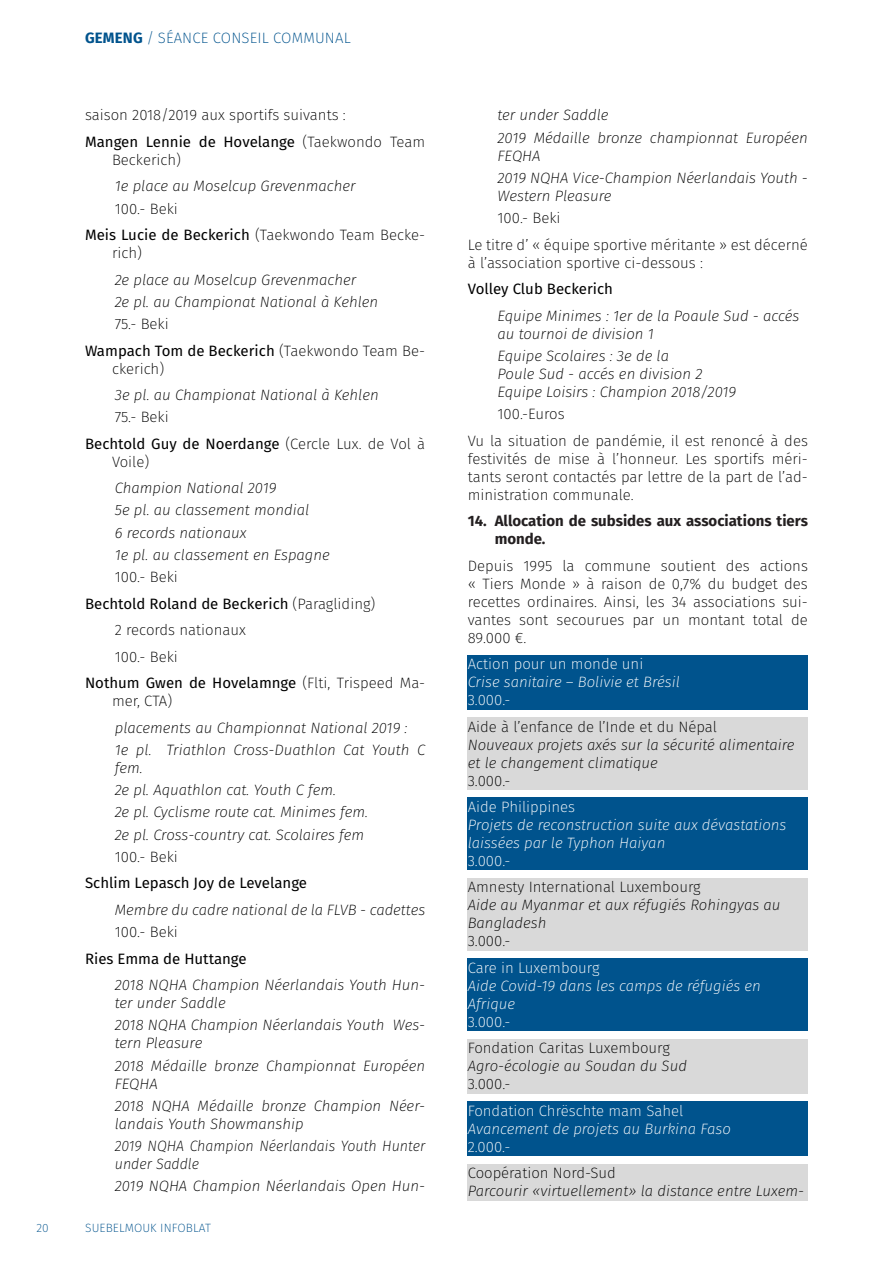
<style>
.page{position:relative;width:893px;height:1263px;background:#fff}
.page>*{position:absolute;margin:0;border:0;box-sizing:border-box;transform-origin:0 0}
.t1{font:italic 200 15px/18px "Fira Sans";color:#000}
.t2{font:200 15px/18px "Fira Sans";color:#000}
.t3{font:italic 200 15px/18px "Fira Sans";color:#fff}
.t4{font:15px "Fira Sans";color:#000}
.t5{font:200 15px/18px "Fira Sans";color:#fff}
.t6{font:italic 200 15px/18px "Fira Sans";color:#000;scale:.95 1}
.t7{font:700 15px/18px "Fira Sans";color:#231f20}
.t8{font:200 15px "Fira Sans";letter-spacing:.01em;color:#00538d}
.t9{font:200 12px "Fira Sans";letter-spacing:.01em;color:#00538d}
.s1{font-weight:700}
.s2{font-weight:400}
.s3{font-weight:200}
.s4{font-style:normal}
.s5{font-style:italic}
</style>
<div class="page">
<div style="left:468px;top:655px;width:340px;height:54px;background:#00538d"></div>
<div style="left:468px;top:717px;width:340px;height:72px;background:#d9d9d9"></div>
<div style="left:468px;top:798px;width:340px;height:72px;background:#00538d"></div>
<div style="left:468px;top:878px;width:340px;height:72px;background:#d9d9d9"></div>
<div style="left:468px;top:959px;width:340px;height:72px;background:#00538d"></div>
<div style="left:468px;top:1039px;width:340px;height:54px;background:#d9d9d9"></div>
<div style="left:468px;top:1102px;width:340px;height:54px;background:#00538d"></div>
<div style="left:468px;top:1164px;width:340px;height:36px;background:#d9d9d9"></div>
<p class="t8" style="left:85px;top:27px;width:267px"><span class="s1">GEMENG</span> / SÉANCE CONSEIL COMMUNAL</p>
<p class="t2" style="left:85px;top:106px;width:262px">saison 2018/2019 aux sportifs suivants :</p>
<p class="t2" style="left:112px;top:133px;width:315px;text-indent:-27px"><span class="s2">Mangen Lennie de Hovelange</span> (Taekwondo Team<br>Beckerich)</p>
<p class="t1" style="left:115px;top:177px;width:242px">1e place au Moselcup Grevenmacher</p>
<p class="t2" style="left:115px;top:199px;width:65px">100.- Beki</p>
<p class="t2" style="left:112px;top:226px;width:315px;text-indent:-27px"><span class="s2">Meis Lucie de Beckerich</span> (Taekwondo Team Becke&shy;rich)</p>
<p class="t1" style="left:115px;top:270px;width:243px">2e place au Moselcup Grevenmacher</p>
<p class="t1" style="left:115px;top:292px;width:265px">2e pl. au Championat National à Kehlen</p>
<p class="t2" style="left:115px;top:315px;width:55px">75.- Beki</p>
<p class="t2" style="left:112px;top:341px;width:315px;text-indent:-27px"><span class="s2">Wampach Tom de Beckerich</span> (Taekwondo Team Be&shy;ckerich)</p>
<p class="t1" style="left:115px;top:386px;width:265px">3e pl. au Championat National à Kehlen</p>
<p class="t2" style="left:115px;top:408px;width:55px">75.- Beki</p>
<p class="t2" style="left:112px;top:434px;width:315px;text-indent:-27px"><span class="s2">Bechtold Guy de Noerdange</span> (Cercle Lux. de Vol à<br>Voile)</p>
<p class="t1" style="left:115px;top:479px;width:163px">Champion National 2019</p>
<p class="t1" style="left:115px;top:501px;width:196px">5e pl. au classement mondial</p>
<p class="t1" style="left:115px;top:523px;width:133px">6 records nationaux</p>
<p class="t1" style="left:115px;top:546px;width:216px">1e pl. au classement en Espagne</p>
<p class="t2" style="left:115px;top:568px;width:65px">100.- Beki</p>
<p class="t4" style="left:85px;top:592px;width:292px">Bechtold Roland de Beckerich <span class="s3">(Paragliding)</span></p>
<p class="t2" style="left:115px;top:621px;width:133px">2 records nationaux</p>
<p class="t2" style="left:115px;top:647px;width:65px">100.- Beki</p>
<p class="t2" style="left:112px;top:674px;width:315px;text-indent:-27px"><span class="s2">Nothum Gwen de Hovelamnge</span> (Flti, Trispeed Ma&shy;mer, CTA)</p>
<p class="t1" style="left:115px;top:718px;width:294px">placements au Championnat National 2019 :</p>
<p class="t1" style="left:115px;top:741px;width:312px">1e pl. Triathlon Cross-Duathlon Cat Youth C fem.</p>
<p class="t1" style="left:115px;top:781px;width:223px">2e pl. Aquathlon cat. Youth C fem.</p>
<p class="t1" style="left:115px;top:803px;width:255px">2e pl. Cyclisme route cat. Minimes fem.</p>
<p class="t1" style="left:115px;top:825px;width:251px">2e pl. Cross-country cat. Scolaires fem</p>
<p class="t2" style="left:115px;top:848px;width:65px">100.- Beki</p>
<p class="t4" style="left:85px;top:872px;width:224px">Schlim Lepasch Joy de Levelange</p>
<p class="t1" style="left:115px;top:900px;width:312px">Membre du cadre national de la FLVB - cadettes</p>
<p class="t2" style="left:115px;top:923px;width:65px">100.- Beki</p>
<p class="t4" style="left:85px;top:947px;width:163px">Ries Emma de Huttange</p>
<p class="t1" style="left:115px;top:976px;width:312px">2018 NQHA Champion Néerlandais Youth Hun&shy;ter under Saddle</p>
<p class="t1" style="left:115px;top:1016px;width:312px">2018 NQHA Champion Néerlandais Youth Wes&shy;tern Pleasure</p>
<p class="t1" style="left:115px;top:1056px;width:312px">2018 Médaille bronze Championnat Européen<br>FEQHA</p>
<p class="t1" style="left:115px;top:1096px;width:312px">2018 NQHA Médaille bronze Champion Néer&shy;landais Youth Showmanship</p>
<p class="t6" style="left:115px;top:1137px;width:328px">2019 NQHA Champion Néerlandais Youth Hunter under Saddle</p>
<p class="t1" style="left:115px;top:1177px;width:312px">2019 NQHA Champion Néerlandais Open Hun-</p>
<p class="t9" style="left:36px;top:1219px;width:14px">20</p>
<p class="t9" style="left:85px;top:1219px;width:127px">SUEBELMOUK INFOBLAT</p>
<p class="t1" style="left:497px;top:106px;width:112px">ter under Saddle</p>
<p class="t1" style="left:497px;top:128px;width:312px">2019 Médaille bronze championnat Européen<br>FEQHA</p>
<p class="t1" style="left:497px;top:169px;width:312px">2019 NQHA Vice-Champion Néerlandais Youth -<br>Western Pleasure</p>
<p class="t2" style="left:497px;top:209px;width:65px">100.- Beki</p>
<p class="t2" style="left:468px;top:235px;width:342px">Le titre d’ « équipe sportive méritante » est décerné à l’association sportive ci-dessous :</p>
<p class="t4" style="left:468px;top:277px;width:147px">Volley Club Beckerich</p>
<p class="t1" style="left:497px;top:306px;width:303px">Equipe Minimes : 1er de la Poaule Sud - accés au tournoi de division 1</p>
<p class="t1" style="left:497px;top:347px;width:240px">Equipe Scolaires : 3e de la<br>Poule Sud - accés en division 2<br>Equipe Loisirs : Champion 2018/2019</p>
<p class="t2" style="left:497px;top:405px;width:69px">100.-Euros</p>
<p class="t2" style="left:468px;top:431px;width:342px;text-align:justify">Vu la situation de pandémie, il est renoncé à des festivités de mise à l’honneur. Les sportifs méri&shy;tants seront contactés par lettre de la part de l’ad&shy;ministration communale.</p>
<p class="t7" style="left:495px;top:511px;width:315px;text-indent:-27px">14. Allocation de subsides aux associations tiers monde.</p>
<p class="t2" style="left:468px;top:556px;width:342px;text-align:justify">Depuis 1995 la commune soutient des actions « Tiers Monde » à raison de 0,7% du budget des recettes ordinaires. Ainsi, les 34 associations sui&shy;vantes sont secourues par un montant total de 89.000 €.</p>
<p class="t3" style="left:468px;top:655px;width:214px"><span class="s4">Action pour un monde uni<br></span>Crise sanitaire – Bolivie et Brésil<br><span class="s4">3.000.-</span></p>
<p class="t1" style="left:468px;top:717px;width:328px"><span class="s4">Aide à l’enfance de l’Inde et du Népal<br></span>Nouveaux projets axés sur la sécurité alimentaire et le changement climatique<br><span class="s4">3.000.-</span></p>
<p class="t3" style="left:468px;top:798px;width:320px"><span class="s4">Aide Philippines<br></span>Projets de reconstruction suite aux dévastations laissées par le Typhon Haiyan<br><span class="s4">3.000.-</span></p>
<p class="t1" style="left:468px;top:878px;width:314px"><span class="s4">Amnesty International Luxembourg<br></span>Aide au Myanmar et aux réfugiés Rohingyas au<br>Bangladesh<br><span class="s4">3.000.-</span></p>
<p class="t3" style="left:468px;top:959px;width:295px"><span class="s4">Care in Luxembourg<br></span>Aide Covid-19 dans les camps de réfugiés en<br>Afrique<br><span class="s4">3.000.-</span></p>
<p class="t2" style="left:468px;top:1039px;width:221px">Fondation Caritas Luxembourg<br><span class="s5">Agro-écologie au Soudan du Sud<br></span>3.000.-</p>
<p class="t5" style="left:468px;top:1102px;width:265px">Fondation Chrëschte mam Sahel<br><span class="s5">Avancement de projets au Burkina Faso<br></span>2.000.-</p>
<p class="t1" style="left:468px;top:1164px;width:338px"><span class="s4">Coopération Nord-Sud<br></span>Parcourir «virtuellement» la distance entre Luxem-</p>
</div>
